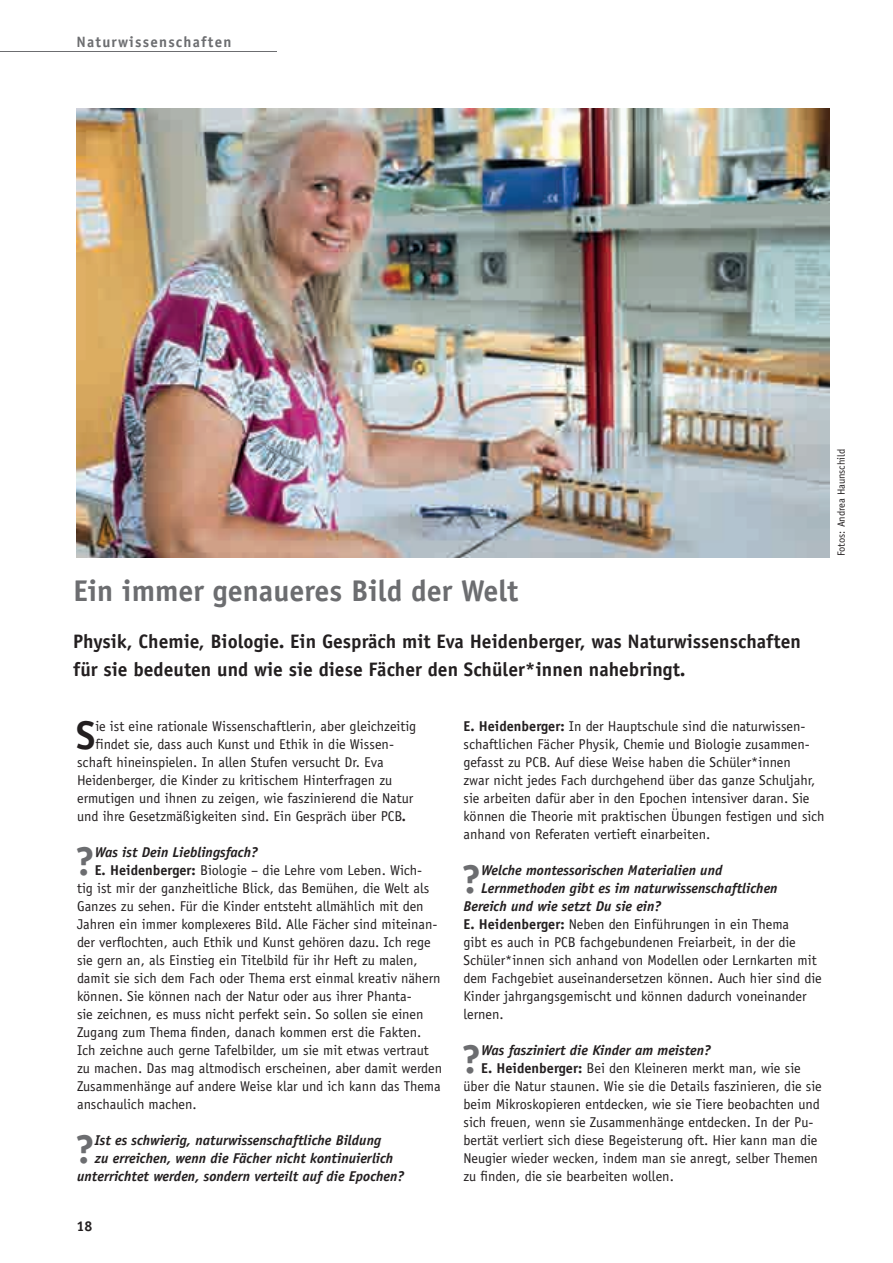
<style>
.page{position:relative;width:893px;height:1263px;background:#fff}
.page>*{position:absolute;margin:0;border:0;box-sizing:border-box;transform-origin:0 0}
.t1{font:700 40.2px "Officina Sans Std";color:#6c6d70}
.t2{font:700 40.2px "Officina Sans Std";color:#231f20}
.t3{font:700 30px "Officina Sans Std";color:#6c6d70}
.t4{font:700 19.5px/28.5px "Officina Sans Std";color:#231f20}
.t5{font:700 15px "Officina Sans Std";letter-spacing:.08em;color:#6c6d70}
.t6{font:14.25px/18px "Officina Sans Std";color:#231f20}
.t7{font:italic 700 14.25px/18px "Officina Sans Std";color:#231f20;text-align:center}
.t8{font:700 14.25px "Officina Sans Std";color:#231f20}
.t9{font:10.5px "Officina Sans Std";color:#231f20}
.s1{font-weight:700;font-style:italic}
.s2{font-weight:700}
</style>
<div class="page">
<hr style="left:0;top:51px;width:276px;height:1px;background:#6c6d70">
<img style="left:77px;top:108px;width:752px;height:450px">
<p class="t5" style="left:77px;top:32px;width:156px">Naturwissenschaften</p>
<h2 class="t3" style="left:73px;top:572px;width:446px">Ein immer genaueres Bild der Welt</h2>
<h3 class="t4" style="left:73px;top:627px;width:729px">Physik, Chemie, Biologie. Ein Gespräch mit Eva Heidenberger, was Naturwissenschaften für sie bedeuten und wie sie diese Fächer den Schüler*innen nahebringt.</h3>
<p class="t9" style="left:835px;top:556px;width:109px;rotate:-90deg">Fotos: Andrea Haunschild</p>
<h1 class="t2" style="left:76px;top:710px;width:21px">S</h1>
<p class="t6" style="left:95px;top:717px;width:323px">ie ist eine rationale Wissenschaftlerin, aber gleichzeitig</p>
<p class="t6" style="left:95px;top:735px;width:300px">findet sie, dass auch Kunst und Ethik in die Wissen-</p>
<p class="t6" style="left:77px;top:753px;width:308px">schaft hineinspielen. In allen Stufen versucht Dr. Eva</p>
<p class="t6" style="left:77px;top:771px;width:317px">Heidenberger, die Kinder zu kritischem Hinterfragen zu</p>
<p class="t6" style="left:77px;top:789px;width:338px">ermutigen und ihnen zu zeigen, wie faszinierend die Natur</p>
<p class="t6" style="left:77px;top:807px;width:331px">und ihre Gesetzmäßigkeiten sind. Ein Gespräch über PCB<span class="s1">.</span></p>
<h1 class="t1" style="left:75px;top:836px;width:22px">?</h1>
<p class="t7" style="left:95px;top:843px;width:164px">Was ist Dein Lieblingsfach?</p>
<p class="t6" style="left:95px;top:861px;width:329px"><span class="s2">E. Heidenberger:</span> Biologie – die Lehre vom Leben. Wich-</p>
<p class="t6" style="left:77px;top:879px;width:354px">tig ist mir der ganzheitliche Blick, das Bemühen, die Welt als</p>
<p class="t6" style="left:77px;top:897px;width:348px">Ganzes zu sehen. Für die Kinder entsteht allmählich mit den</p>
<p class="t6" style="left:77px;top:915px;width:362px">Jahren ein immer komplexeres Bild. Alle Fächer sind miteinan-</p>
<p class="t6" style="left:77px;top:933px;width:355px">der verflochten, auch Ethik und Kunst gehören dazu. Ich rege</p>
<p class="t6" style="left:77px;top:951px;width:342px">sie gern an, als Einstieg ein Titelbild für ihr Heft zu malen,</p>
<p class="t6" style="left:77px;top:969px;width:365px">damit sie sich dem Fach oder Thema erst einmal kreativ nähern</p>
<p class="t6" style="left:77px;top:987px;width:336px">können. Sie können nach der Natur oder aus ihrer Phanta-</p>
<p class="t6" style="left:77px;top:1005px;width:348px">sie zeichnen, es muss nicht perfekt sein. So sollen sie einen</p>
<p class="t6" style="left:77px;top:1023px;width:346px">Zugang zum Thema finden, danach kommen erst die Fakten.</p>
<p class="t6" style="left:77px;top:1041px;width:353px">Ich zeichne auch gerne Tafelbilder, um sie mit etwas vertraut</p>
<p class="t6" style="left:77px;top:1059px;width:367px">zu machen. Das mag altmodisch erscheinen, aber damit werden</p>
<p class="t6" style="left:77px;top:1077px;width:365px">Zusammenhänge auf andere Weise klar und ich kann das Thema</p>
<p class="t6" style="left:77px;top:1095px;width:121px">anschaulich machen.</p>
<h1 class="t1" style="left:75px;top:1124px;width:22px">?</h1>
<p class="t7" style="left:77px;top:1131px;width:329px">Ist es schwierig, naturwissenschaftliche Bildung<br>zu erreichen, wenn die Fächer nicht kontinuierlich unterrichtet werden, sondern verteilt auf die Epochen?</p>
<p class="t8" style="left:77px;top:1217px;width:17px">18</p>
<p class="t6" style="left:463px;top:717px;width:363px"><span class="s2">E. Heidenberger:</span> In der Hauptschule sind die naturwissen&shy;schaftlichen Fächer Physik, Chemie und Biologie zusammen&shy;gefasst zu PCB. Auf diese Weise haben die Schüler*innen<br>zwar nicht jedes Fach durchgehend über das ganze Schuljahr, sie arbeiten dafür aber in den Epochen intensiver daran. Sie können die Theorie mit praktischen Übungen festigen und sich anhand von Referaten vertieft einarbeiten.</p>
<h1 class="t1" style="left:461px;top:854px;width:22px">?</h1>
<p class="t7" style="left:481px;top:861px;width:243px">Welche montessorischen Materialien und</p>
<p class="t7" style="left:481px;top:879px;width:298px">Lernmethoden gibt es im naturwissenschaftlichen</p>
<p class="t7" style="left:463px;top:897px;width:199px">Bereich und wie setzt Du sie ein?</p>
<p class="t6" style="left:463px;top:915px;width:327px"><span class="s2">E. Heidenberger:</span> Neben den Einführungen in ein Thema</p>
<p class="t6" style="left:463px;top:933px;width:334px">gibt es auch in PCB fachgebundenen Freiarbeit, in der die</p>
<p class="t6" style="left:463px;top:951px;width:355px">Schüler*innen sich anhand von Modellen oder Lernkarten mit</p>
<p class="t6" style="left:463px;top:969px;width:360px">dem Fachgebiet auseinandersetzen können. Auch hier sind die</p>
<p class="t6" style="left:463px;top:987px;width:344px">Kinder jahrgangsgemischt und können dadurch voneinander</p>
<p class="t6" style="left:463px;top:1005px;width:42px">lernen.</p>
<h1 class="t1" style="left:461px;top:1034px;width:22px">?</h1>
<p class="t7" style="left:481px;top:1041px;width:231px">Was fasziniert die Kinder am meisten?</p>
<p class="t6" style="left:481px;top:1059px;width:321px"><span class="s2">E. Heidenberger:</span> Bei den Kleineren merkt man, wie sie</p>
<p class="t6" style="left:463px;top:1077px;width:360px">über die Natur staunen. Wie sie die Details faszinieren, die sie</p>
<p class="t6" style="left:463px;top:1095px;width:358px">beim Mikroskopieren entdecken, wie sie Tiere beobachten und</p>
<p class="t6" style="left:463px;top:1113px;width:352px">sich freuen, wenn sie Zusammenhänge entdecken. In der Pu-</p>
<p class="t6" style="left:463px;top:1131px;width:355px">bertät verliert sich diese Begeisterung oft. Hier kann man die</p>
<p class="t6" style="left:463px;top:1149px;width:356px">Neugier wieder wecken, indem man sie anregt, selber Themen</p>
<p class="t6" style="left:463px;top:1167px;width:212px">zu finden, die sie bearbeiten wollen.</p>
</div>
